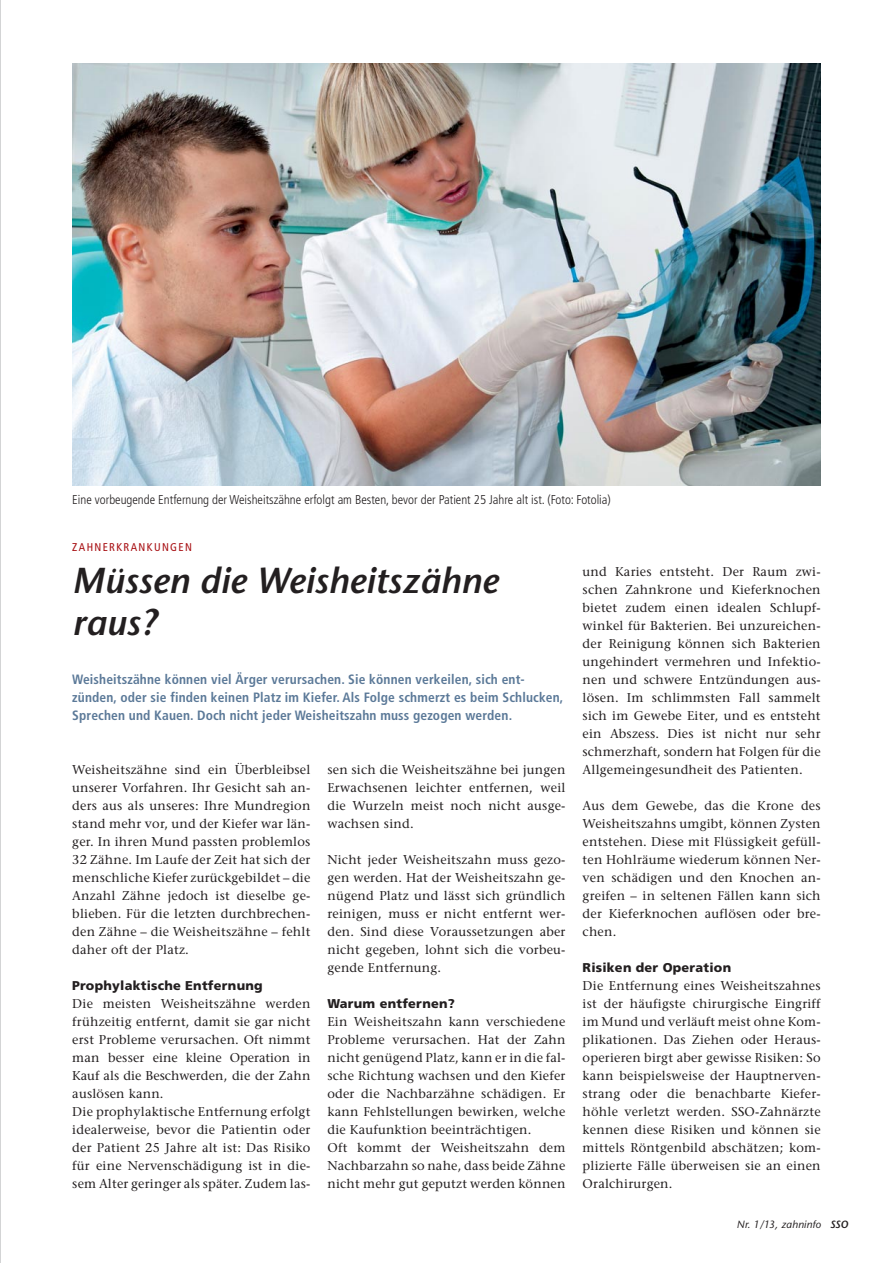
<style>
.page{position:relative;width:893px;height:1263px;background:#fff}
.page>*{position:absolute;margin:0;border:0;box-sizing:border-box;transform-origin:0 0}
.t1{font:italic 600 36px/42px "Stone Sans";color:#231f20}
.t2{font:700 condensed 13.5px/18px "Frutiger";letter-spacing:.01em;color:#5b7998}
.t3{font:12.75px/18px "Stone Serif";letter-spacing:.015em;color:#231f20;text-align:justify}
.t4{font:300 condensed 12.75px "Frutiger";color:#231f20}
.t5{font:900 12.75px "Frutiger";letter-spacing:.02em;color:#231f20}
.t6{font:condensed 11.25px "Frutiger";letter-spacing:.12em;color:#a70e12}
.t7{font:italic 10.5px "Stone Sans";letter-spacing:.01em;color:#231f20}
.s1{font-weight:600}
</style>
<div class="page">
<hr style="left:0;top:0;width:1px;height:1263px;background:#a7a9ac">
<img style="left:72px;top:64px;width:749px;height:422px">
<p class="t4" style="left:72px;top:494px;width:540px">Eine vorbeugende Entfernung der Weisheitszähne erfolgt am Besten, bevor der Patient 25 Jahre alt ist. (Foto: Fotolia)</p>
<p class="t6" style="left:72px;top:542px;width:121px">ZAHNERKRANKUNGEN</p>
<h1 class="t1" style="left:72px;top:563px;width:427px">Müssen die Weisheitszähne raus?</h1>
<p class="t2" style="left:72px;top:671px;width:493px">Weisheitszähne können viel Ärger verursachen. Sie können verkeilen, sich ent&shy;zünden, oder sie finden keinen Platz im Kiefer. Als Folge schmerzt es beim Schlucken,<br>Sprechen und Kauen. Doch nicht jeder Weisheitszahn muss gezogen werden.</p>
<p class="t3" style="left:72px;top:762px;width:240px">Weisheitszähne sind ein Überbleibsel unserer Vorfahren. Ihr Gesicht sah an&shy;ders aus als unseres: Ihre Mundregion stand mehr vor, und der Kiefer war län&shy;ger. In ihren Mund passten problemlos 32 Zähne. Im Laufe der Zeit hat sich der menschliche Kiefer zurückgebildet – die Anzahl Zähne jedoch ist dieselbe ge&shy;blieben. Für die letzten durchbrechen&shy;den Zähne – die Weisheitszähne – fehlt daher oft der Platz.</p>
<p class="t5" style="left:72px;top:980px;width:192px">Prophylaktische Entfernung</p>
<p class="t3" style="left:72px;top:996px;width:240px;text-align:left">Die meisten Weisheitszähne werden frühzeitig entfernt, damit sie gar nicht erst Probleme verursachen. Oft nimmt man besser eine kleine Operation in Kauf als die Beschwerden, die der Zahn auslösen kann.<br>Die prophylaktische Entfernung erfolgt idealerweise, bevor die Patientin oder der Patient 25 Jahre alt ist: Das Risiko für eine Nervenschädigung ist in die&shy;sem Alter geringer als später. Zudem las-</p>
<p class="t3" style="left:327px;top:762px;width:240px">sen sich die Weisheitszähne bei jungen Erwachsenen leichter entfernen, weil die Wurzeln meist noch nicht ausge&shy;wachsen sind.</p>
<p class="t3" style="left:327px;top:852px;width:240px">Nicht jeder Weisheitszahn muss gezo&shy;gen werden. Hat der Weisheitszahn ge&shy;nügend Platz und lässt sich gründlich reinigen, muss er nicht entfernt wer&shy;den. Sind diese Voraussetzungen aber nicht gegeben, lohnt sich die vorbeu&shy;gende Entfernung.</p>
<p class="t5" style="left:327px;top:998px;width:129px">Warum entfernen?</p>
<p class="t3" style="left:327px;top:1014px;width:240px;text-align:left">Ein Weisheitszahn kann verschiedene Probleme verursachen. Hat der Zahn nicht genügend Platz, kann er in die fal&shy;sche Richtung wachsen und den Kiefer oder die Nachbarzähne schädigen. Er kann Fehlstellungen bewirken, welche die Kaufunktion beeinträchtigen.<br>Oft kommt der Weisheitszahn dem Nachbarzahn so nahe, dass beide Zähne nicht mehr gut geputzt werden können</p>
<p class="t3" style="left:583px;top:564px;width:240px">und Karies entsteht. Der Raum zwi&shy;schen Zahnkrone und Kieferknochen bietet zudem einen idealen Schlupf&shy;winkel für Bakterien. Bei unzureichen&shy;der Reinigung können sich Bakterien ungehindert vermehren und Infektio&shy;nen und schwere Entzündungen aus&shy;lösen. Im schlimmsten Fall sammelt sich im Gewebe Eiter, und es entsteht ein Abszess. Dies ist nicht nur sehr schmerzhaft, sondern hat Folgen für die Allgemeingesundheit des Patienten.</p>
<p class="t3" style="left:583px;top:798px;width:240px">Aus dem Gewebe, das die Krone des Weisheitszahns umgibt, können Zysten entstehen. Diese mit Flüssigkeit gefüll&shy;ten Hohlräume wiederum können Ner&shy;ven schädigen und den Knochen an&shy;greifen – in seltenen Fällen kann sich der Kieferknochen auflösen oder bre&shy;chen.</p>
<p class="t5" style="left:583px;top:962px;width:150px">Risiken der Operation</p>
<p class="t3" style="left:583px;top:978px;width:240px">Die Entfernung eines Weisheitszahnes ist der häufigste chirurgische Eingriff im Mund und verläuft meist ohne Kom&shy;plikationen. Das Ziehen oder Heraus&shy;operieren birgt aber gewisse Risiken: So kann beispielsweise der Hauptnerven&shy;strang oder die benachbarte Kiefer&shy;höhle verletzt werden. SSO-Zahnärzte kennen diese Risiken und können sie mittels Röntgenbild abschätzen; kom&shy;plizierte Fälle überweisen sie an einen Oralchirurgen.</p>
<p class="t7" style="left:737px;top:1220px;width:113px">Nr. 1/13, zahninfo <span class="s1">SSO</span></p>
</div>
